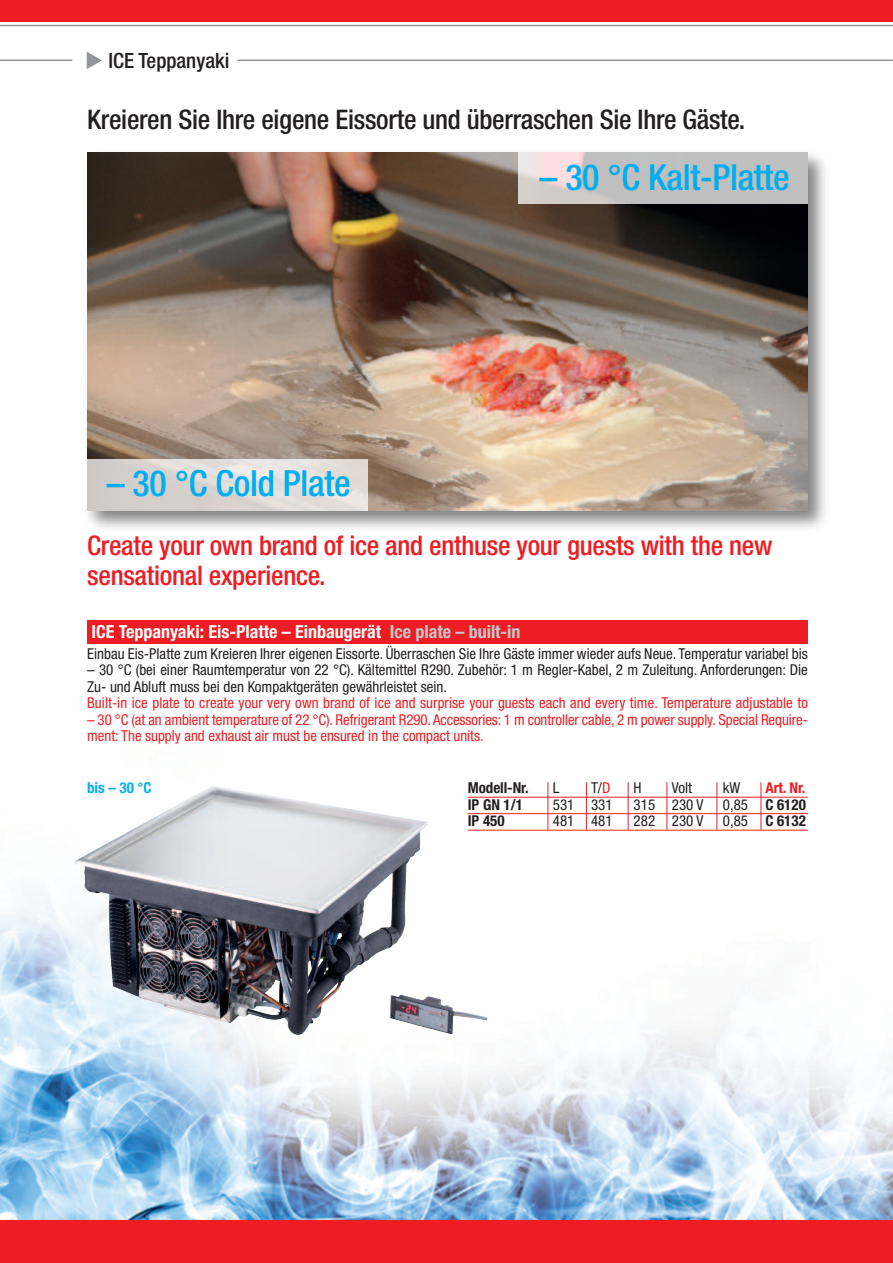
<style>
.page{position:relative;width:893px;height:1263px;background:#fff}
.page>*{position:absolute;margin:0;border:0;box-sizing:border-box;transform-origin:0 0}
.t1{font:500 condensed 36px "Helvetica Neue LT Std";letter-spacing:-.01em;color:#00aeef}
.t2{font:500 condensed 27px/30px "Helvetica Neue LT Std";letter-spacing:-.01em;color:#ee1d23}
.t3{font:500 condensed 27px "Helvetica Neue LT Std";letter-spacing:-.01em;color:#231f20}
.t4{font:500 condensed 21px "Helvetica Neue LT Std";color:#231f20}
.t5{font:700 condensed 18px "Helvetica Neue LT Std";color:#fff}
.t6{font:condensed 15px/16.5px "Helvetica Neue LT Std";color:#231f20}
.t7{font:condensed 15px/16.5px "Helvetica Neue LT Std";color:#ee1d23}
.t8{font:700 condensed 15px "Helvetica Neue LT Std";color:#231f20}
.t9{font:700 condensed 15px "Helvetica Neue LT Std";color:#00aeef}
.t10{font:700 condensed 15px "Helvetica Neue LT Std";color:#ee1d23}
.s1{color:#939598}
.s2{color:#c7c8ca}
.s3{color:#ee1d23}
.s4{font-weight:400}
</style>
<div class="page">
<img style="left:0;top:782px;width:893px;height:438px">
<div style="left:0;top:1220px;width:893px;height:43px;background:#ee1d23"></div>
<hr style="left:0;top:60px;width:72px;height:1px;background:#939598">
<hr style="left:238px;top:60px;width:655px;height:1px;background:#939598">
<hr style="left:0;top:25px;width:893px;height:1px;background:#939598">
<div style="left:0;top:0;width:893px;height:21px;background:#ee1d23"></div>
<div style="left:87px;top:620px;width:721px;height:23px;background:#ee1d23"></div>
<hr style="left:468px;top:797px;width:340px;height:1px;background:#ee1d23">
<hr style="left:468px;top:813px;width:340px;height:1px;background:#ee1d23">
<hr style="left:468px;top:830px;width:340px;height:1px;background:#ee1d23">
<img style="left:74px;top:786px;width:413px;height:249px">
<hr style="left:548px;top:782px;width:1px;height:48px;background:#ee1d23">
<hr style="left:586px;top:782px;width:1px;height:48px;background:#ee1d23">
<hr style="left:628px;top:782px;width:1px;height:48px;background:#ee1d23">
<hr style="left:666px;top:782px;width:1px;height:48px;background:#ee1d23">
<hr style="left:717px;top:782px;width:1px;height:48px;background:#ee1d23">
<hr style="left:761px;top:782px;width:1px;height:48px;background:#ee1d23">
<img style="left:87px;top:152px;width:739px;height:376px">
<img style="left:87px;top:153px;width:721px;height:357px">
<div style="left:519px;top:153px;width:289px;height:51px;background:#fff;opacity:.75"></div>
<div style="left:87px;top:459px;width:281px;height:51px;background:#fff;opacity:.75"></div>
<h3 class="t4" style="left:85px;top:53px;width:146px"><span class="s1">◆</span> ICE Teppanyaki</h3>
<h2 class="t3" style="left:87px;top:109px;width:659px">Kreieren Sie Ihre eigene Eissorte und überraschen Sie Ihre Gäste.</h2>
<h1 class="t1" style="left:107px;top:470px;width:246px">– 30 °C Cold Plate</h1>
<h1 class="t1" style="left:539px;top:165px;width:252px">– 30 °C Kalt-Platte</h1>
<h2 class="t2" style="left:87px;top:533px;width:687px">Create your own brand of ice and enthuse your guests with the new sensational experience.</h2>
<p class="t5" style="left:91px;top:625px;width:431px">ICE Teppanyaki: Eis-Platte – Einbaugerät <span class="s2">Ice plate – built-in</span></p>
<p class="t6" style="left:87px;top:646px;width:722px">Einbau Eis-Platte zum Kreieren Ihrer eigenen Eissorte. Überraschen Sie Ihre Gäste immer wieder aufs Neue. Temperatur variabel bis</p>
<p class="t6" style="left:87px;top:663px;width:722px">– 30 °C (bei einer Raumtemperatur von 22 °C). Kältemittel R290. Zubehör: 1 m Regler-Kabel, 2 m Zuleitung. Anforderungen: Die<br>Zu- und Abluft muss bei den Kompaktgeräten gewährleistet sein.</p>
<p class="t7" style="left:87px;top:696px;width:722px">Built-in ice plate to create your very own brand of ice and surprise your guests each and every time. Temperature adjustable to</p>
<p class="t7" style="left:87px;top:712px;width:722px">– 30 °C (at an ambient temperature of 22 °C). Refrigerant R290. Accessories: 1 m controller cable, 2 m power supply. Special Require&shy;ment: The supply and exhaust air must be ensured in the compact units.</p>
<p class="t8" style="left:468px;top:783px;width:62px">Modell-Nr.</p>
<p class="t6" style="left:553px;top:781px;width:8px">L</p>
<p class="t6" style="left:591px;top:781px;width:21px">T/<span class="s3">D</span></p>
<p class="t6" style="left:634px;top:781px;width:10px">H</p>
<p class="t6" style="left:672px;top:781px;width:22px">Volt</p>
<p class="t6" style="left:723px;top:781px;width:19px">kW</p>
<p class="t10" style="left:765px;top:783px;width:41px">Art. Nr.</p>
<p class="t8" style="left:468px;top:799px;width:57px">IP GN 1/1</p>
<p class="t6" style="left:553px;top:798px;width:61px">531 331</p>
<p class="t6" style="left:634px;top:798px;width:71px">315 230 V</p>
<p class="t8" style="left:723px;top:799px;width:84px"><span class="s4">0,85</span> C 6120</p>
<p class="t8" style="left:468px;top:816px;width:38px">IP 450</p>
<p class="t6" style="left:553px;top:814px;width:61px">481 481</p>
<p class="t6" style="left:634px;top:814px;width:71px">282 230 V</p>
<p class="t8" style="left:723px;top:816px;width:84px"><span class="s4">0,85</span> C 6132</p>
<p class="t9" style="left:87px;top:782px;width:66px">bis – 30 °C</p>
</div>
